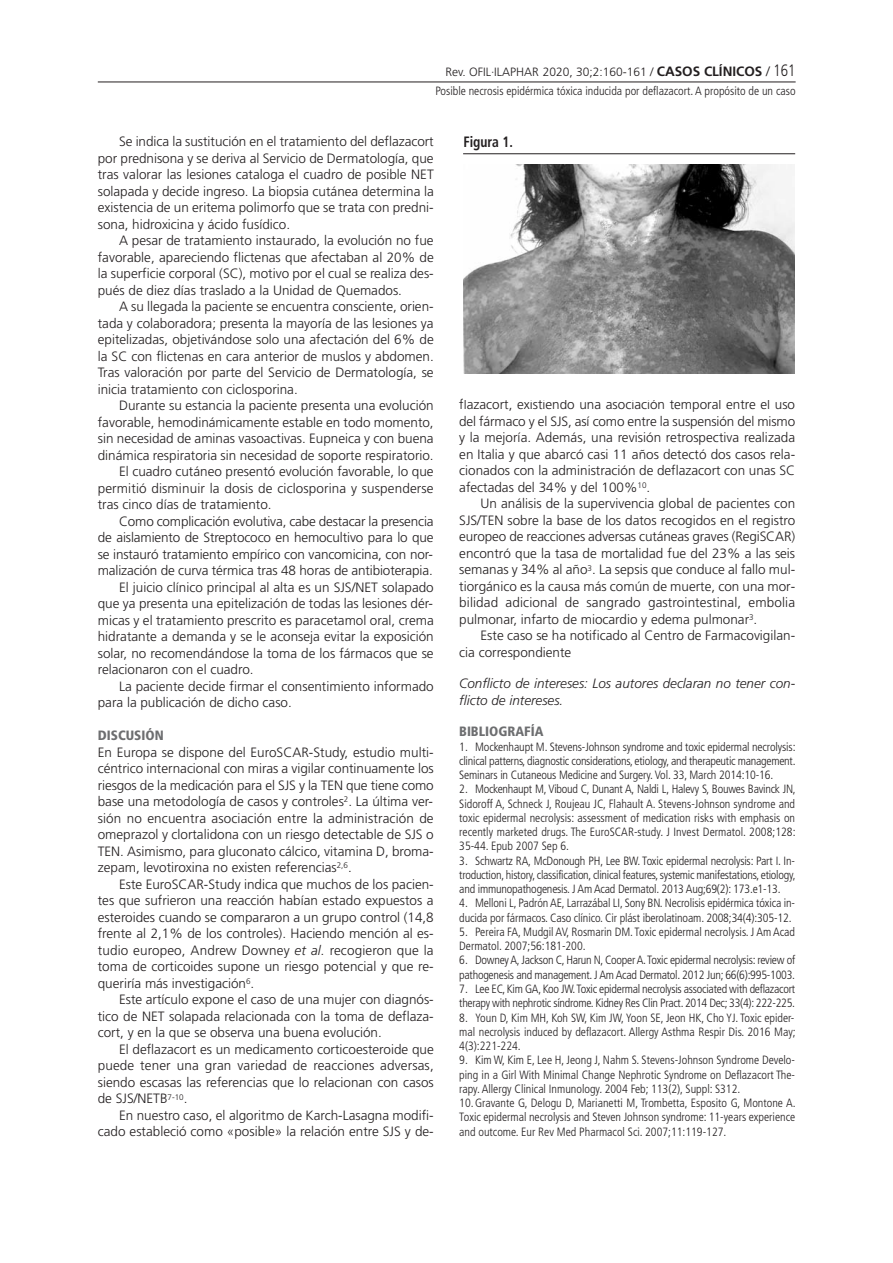
<style>
.page{position:relative;width:893px;height:1263px;background:#fff}
.page>*{position:absolute;margin:0;border:0;box-sizing:border-box;transform-origin:0 0}
.t1{font:700 condensed 15px "Frutiger";color:#231f20;scale:.9 1}
.t2{font:300 13.5px/16.5px "Frutiger";color:#231f20;text-align:justify}
.t3{font:italic 300 13.5px/16.5px "Frutiger";color:#231f20}
.t4{font:900 condensed 13.5px "Frutiger";color:#6d6e70}
.t5{font:300 condensed 12px/14.2px "Frutiger";letter-spacing:-.01em;color:#231f20;text-align:justify}
.s1{font-stretch:normal}
.s2{font-weight:700;font-stretch:normal;font-size:13.5px}
.s3{font-stretch:normal;font-size:13.5px}
.s4{font-stretch:normal;font-size:16.5px}
.s5{font-style:italic}
</style>
<div class="page">
<hr style="left:98px;top:82px;width:698px;height:1px;background:#231f20">
<img style="left:463px;top:165px;width:332px;height:209px">
<hr style="left:463px;top:153px;width:332px;height:1px;background:#231f20">
<p class="t5" style="left:435px;top:63px;width:362px;line-height:19px;text-align:right"><span class="s1">Rev. OFIL·ILAPHAR 2020, 30;2:160-161 /</span> <span class="s2">CASOS CLÍNICOS</span> <span class="s3">/</span> <span class="s4">161<br></span>Posible necrosis epidérmica tóxica inducida por deflazacort. A propósito de un caso</p>
<p class="t2" style="left:98px;top:134px;width:337px;text-indent:21px">Se indica la sustitución en el tratamiento del deflazacort por prednisona y se deriva al Servicio de Dermatología, que tras valorar las lesiones cataloga el cuadro de posible NET solapada y decide ingreso. La biopsia cutánea determina la existencia de un eritema polimorfo que se trata con predni&shy;sona, hidroxicina y ácido fusídico.</p>
<p class="t2" style="left:98px;top:233px;width:337px;text-indent:21px">A pesar de tratamiento instaurado, la evolución no fue favorable, apareciendo flictenas que afectaban al 20% de la superficie corporal (SC), motivo por el cual se realiza des&shy;pués de diez días traslado a la Unidad de Quemados.</p>
<p class="t2" style="left:98px;top:299px;width:337px;text-indent:21px">A su llegada la paciente se encuentra consciente, orien&shy;tada y colaboradora; presenta la mayoría de las lesiones ya epitelizadas, objetivándose solo una afectación del 6% de la SC con flictenas en cara anterior de muslos y abdomen.<br>Tras valoración por parte del Servicio de Dermatología, se inicia tratamiento con ciclosporina.</p>
<p class="t2" style="left:119px;top:398px;width:316px">Durante su estancia la paciente presenta una evolución</p>
<p class="t2" style="left:98px;top:415px;width:337px">favorable, hemodinámicamente estable en todo momento,</p>
<p class="t2" style="left:98px;top:431px;width:337px">sin necesidad de aminas vasoactivas. Eupneica y con buena</p>
<p class="t2" style="left:98px;top:448px;width:337px">dinámica respiratoria sin necesidad de soporte respiratorio.</p>
<p class="t2" style="left:119px;top:464px;width:316px">El cuadro cutáneo presentó evolución favorable, lo que</p>
<p class="t2" style="left:98px;top:481px;width:337px">permitió disminuir la dosis de ciclosporina y suspenderse</p>
<p class="t2" style="left:98px;top:497px;width:175px">tras cinco días de tratamiento.</p>
<p class="t2" style="left:119px;top:514px;width:316px">Como complicación evolutiva, cabe destacar la presencia</p>
<p class="t2" style="left:98px;top:530px;width:337px">de aislamiento de Streptococo en hemocultivo para lo que</p>
<p class="t2" style="left:98px;top:547px;width:337px">se instauró tratamiento empírico con vancomicina, con nor-</p>
<p class="t2" style="left:98px;top:563px;width:337px">malización de curva térmica tras 48 horas de antibioterapia.</p>
<p class="t2" style="left:119px;top:580px;width:316px">El juicio clínico principal al alta es un SJS/NET solapado</p>
<p class="t2" style="left:98px;top:596px;width:337px">que ya presenta una epitelización de todas las lesiones dér-</p>
<p class="t2" style="left:98px;top:613px;width:338px">micas y el tratamiento prescrito es paracetamol oral, crema</p>
<p class="t2" style="left:98px;top:629px;width:337px">hidratante a demanda y se le aconseja evitar la exposición</p>
<p class="t2" style="left:98px;top:646px;width:337px">solar, no recomendándose la toma de los fármacos que se</p>
<p class="t2" style="left:98px;top:662px;width:157px">relacionaron con el cuadro.</p>
<p class="t2" style="left:119px;top:679px;width:316px">La paciente decide firmar el consentimiento informado</p>
<p class="t2" style="left:98px;top:695px;width:196px">para la publicación de dicho caso.</p>
<p class="t4" style="left:98px;top:730px;width:67px">DISCUSIÓN</p>
<p class="t2" style="left:98px;top:745px;width:337px">En Europa se dispone del EuroSCAR-Study, estudio multi&shy;céntrico internacional con miras a vigilar continuamente los riesgos de la medicación para el SJS y la TEN que tiene como base una metodología de casos y controles<sup>2</sup>. La última ver&shy;sión no encuentra asociación entre la administración de omeprazol y clortalidona con un riesgo detectable de SJS o TEN. Asimismo, para gluconato cálcico, vitamina D, broma&shy;zepam, levotiroxina no existen referencias<sup>2,6</sup>.</p>
<p class="t2" style="left:98px;top:877px;width:337px;text-indent:21px">Este EuroSCAR-Study indica que muchos de los pacien&shy;tes que sufrieron una reacción habían estado expuestos a esteroides cuando se compararon a un grupo control (14,8 frente al 2,1% de los controles). Haciendo mención al es&shy;tudio europeo, Andrew Downey <span class="s5">et al.</span> recogieron que la toma de corticoides supone un riesgo potencial y que re&shy;queriría más investigación<sup>6</sup>.</p>
<p class="t2" style="left:98px;top:992px;width:337px;text-indent:21px">Este artículo expone el caso de una mujer con diagnós&shy;tico de NET solapada relacionada con la toma de deflaza&shy;cort, y en la que se observa una buena evolución.</p>
<p class="t2" style="left:98px;top:1042px;width:337px;text-indent:21px">El deflazacort es un medicamento corticoesteroide que puede tener una gran variedad de reacciones adversas, siendo escasas las referencias que lo relacionan con casos de SJS/NETB<sup>7-10</sup>.</p>
<p class="t2" style="left:98px;top:1108px;width:337px;text-align:right">En nuestro caso, el algoritmo de Karch-Lasagna modifi&shy;cado estableció como «posible» la relación entre SJS y de-</p>
<p class="t1" style="left:463px;top:136px;width:56px">Figura 1.</p>
<p class="t2" style="left:459px;top:397px;width:337px">flazacort, existiendo una asociación temporal entre el uso del fármaco y el SJS, así como entre la suspensión del mismo y la mejoría. Además, una revisión retrospectiva realizada en Italia y que abarcó casi 11 años detectó dos casos rela&shy;cionados con la administración de deflazacort con unas SC afectadas del 34% y del 100%<sup>10</sup>.</p>
<p class="t2" style="left:459px;top:496px;width:337px;text-indent:21px">Un análisis de la supervivencia global de pacientes con SJS/TEN sobre la base de los datos recogidos en el registro europeo de reacciones adversas cutáneas graves (RegiSCAR) encontró que la tasa de mortalidad fue del 23% a las seis semanas y 34% al año<sup>3</sup>. La sepsis que conduce al fallo mul&shy;tiorgánico es la causa más común de muerte, con una mor&shy;bilidad adicional de sangrado gastrointestinal, embolia pulmonar, infarto de miocardio y edema pulmonar<sup>3</sup>.</p>
<p class="t2" style="left:459px;top:628px;width:337px;text-indent:21px">Este caso se ha notificado al Centro de Farmacovigilan&shy;cia correspondiente</p>
<p class="t3" style="left:459px;top:676px;width:337px">Conflicto de intereses: Los autores declaran no tener con&shy;flicto de intereses.</p>
<p class="t4" style="left:459px;top:726px;width:86px">BIBLIOGRAFÍA</p>
<p class="t5" style="left:459px;top:740px;width:338px">1. Mockenhaupt M. Stevens-Johnson syndrome and toxic epidermal necrolysis: clinical patterns, diagnostic considerations, etiology, and therapeutic management.<br>Seminars in Cutaneous Medicine and Surgery. Vol. 33, March 2014:10-16.</p>
<p class="t5" style="left:459px;top:783px;width:338px">2. Mockenhaupt M, Viboud C, Dunant A, Naldi L, Halevy S, Bouwes Bavinck JN, Sidoroff A, Schneck J, Roujeau JC, Flahault A. Stevens-Johnson syndrome and toxic epidermal necrolysis: assessment of medication risks with emphasis on recently marketed drugs. The EuroSCAR-study. J Invest Dermatol. 2008;128:<br>35-44. Epub 2007 Sep 6.</p>
<p class="t5" style="left:459px;top:854px;width:338px">3. Schwartz RA, McDonough PH, Lee BW. Toxic epidermal necrolysis: Part I. In&shy;troduction, history, classification, clinical features, systemic manifestations, etiology, and immunopathogenesis. J Am Acad Dermatol. 2013 Aug;69(2): 173.e1-13.</p>
<p class="t5" style="left:459px;top:897px;width:337px">4. Melloni L, Padrón AE, Larrazábal LI, Sony BN. Necrolisis epidérmica tóxica in&shy;ducida por fármacos. Caso clínico. Cir plást iberolatinoam. 2008;34(4):305-12.</p>
<p class="t5" style="left:459px;top:926px;width:337px">5. Pereira FA, Mudgil AV, Rosmarin DM. Toxic epidermal necrolysis. J Am Acad<br>Dermatol. 2007;56:181-200.</p>
<p class="t5" style="left:459px;top:954px;width:337px">6. Downey A, Jackson C, Harun N, Cooper A. Toxic epidermal necrolysis: review of pathogenesis and management. J Am Acad Dermatol. 2012 Jun; 66(6):995-1003.</p>
<p class="t5" style="left:459px;top:983px;width:337px">7. Lee EC, Kim GA, Koo JW. Toxic epidermal necrolysis associated with deflazacort therapy with nephrotic síndrome. Kidney Res Clin Pract. 2014 Dec; 33(4): 222-225.</p>
<p class="t5" style="left:459px;top:1011px;width:338px">8. Youn D, Kim MH, Koh SW, Kim JW, Yoon SE, Jeon HK, Cho YJ. Toxic epider&shy;mal necrolysis induced by deflazacort. Allergy Asthma Respir Dis. 2016 May; 4(3):221-224.</p>
<p class="t5" style="left:459px;top:1054px;width:337px">9. Kim W, Kim E, Lee H, Jeong J, Nahm S. Stevens-Johnson Syndrome Develo&shy;ping in a Girl With Minimal Change Nephrotic Syndrome on Deflazacort The&shy;rapy. Allergy Clinical Inmunology. 2004 Feb; 113(2), Suppl: S312.</p>
<p class="t5" style="left:459px;top:1097px;width:338px">10. Gravante G, Delogu D, Marianetti M, Trombetta, Esposito G, Montone A.<br>Toxic epidermal necrolysis and Steven Johnson syndrome: 11-years experience and outcome. Eur Rev Med Pharmacol Sci. 2007;11:119-127.</p>
</div>
